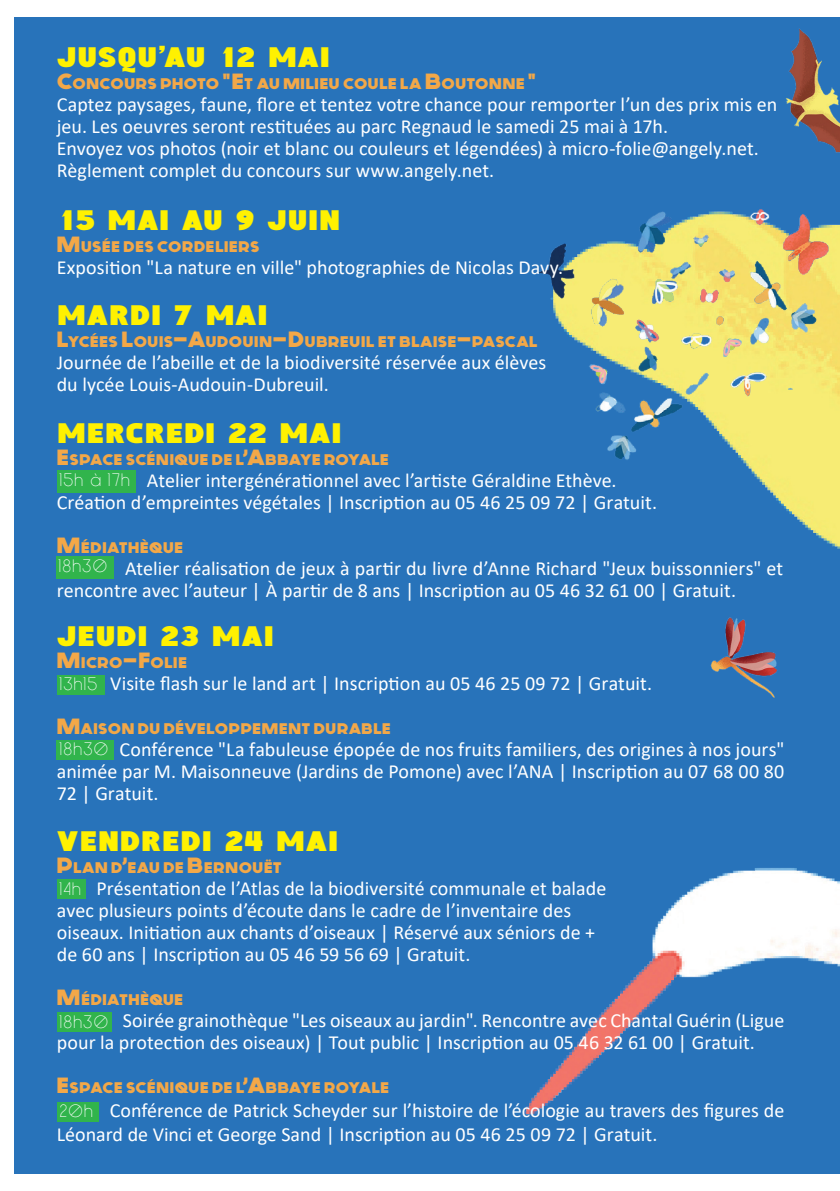
<style>
.page{position:relative;width:840px;height:1191px;background:#fff}
.page>*{position:absolute;margin:0;border:0;box-sizing:border-box;transform-origin:0 0}
.t1{font:28.2px "Aguardiente";color:#fff101;scale:1.24 1}
.t2{font:20px/22px "Calibri";color:#fff}
.t3{font:18px "Generica";letter-spacing:.075em;color:#fff}
.t4{font:700 15.4px "Generica";letter-spacing:.025em;color:#f3a848;scale:1.1 1}
.s1{font-size:22px}
</style>
<div class="page">
<div style="left:14px;top:17px;width:825px;height:1157px;background:#2873ba"></div>
<img style="left:524px;top:467px;width:315px;height:648px">
<img style="left:683px;top:605px;width:117px;height:108px">
<img style="left:786px;top:28px;width:53px;height:125px">
<img style="left:539px;top:209px;width:300px;height:258px">
<div style="left:57px;top:740px;width:57px;height:20px;background:#31b44c"></div>
<div style="left:57px;top:1012px;width:54px;height:20px;background:#31b44c"></div>
<div style="left:57px;top:879px;width:28px;height:20px;background:#31b44c"></div>
<div style="left:57px;top:1102px;width:41px;height:19px;background:#31b44c"></div>
<div style="left:57px;top:471px;width:78px;height:22px;background:#31b44c"></div>
<div style="left:57px;top:557px;width:57px;height:22px;background:#31b44c"></div>
<div style="left:57px;top:675px;width:47px;height:19px;background:#31b44c"></div>
<h1 class="t1" style="left:57px;top:42px;width:222px">JUSQU’AU 12 MAI</h1>
<p class="t4" style="left:57px;top:75px;width:436px"><span class="s1">C</span>ONCOURS PHOTO <span class="s1">"E</span>T AU MILIEU COULE LA <span class="s1">B</span>OUTONNE <span class="s1">"</span></p>
<p class="t2" style="left:57px;top:93px;width:721px">Captez paysages, faune, flore et tentez votre chance pour remporter l’un des prix mis en jeu. Les oeuvres seront restituées au parc Regnaud le samedi 25 mai à 17h.<br>Envoyez vos photos (noir et blanc ou couleurs et légendées) à micro-folie@angely.net.<br>Règlement complet du concours sur www.angely.net.</p>
<h1 class="t1" style="left:57px;top:204px;width:230px">15 MAI AU 9 JUIN</h1>
<p class="t4" style="left:57px;top:237px;width:186px"><span class="s1">M</span>USÉE DES CORDELIERS</p>
<p class="t2" style="left:57px;top:256px;width:508px">Exposition "La nature en ville" photographies de Nicolas Davy.</p>
<h1 class="t1" style="left:57px;top:299px;width:172px">MARDI 7 MAI</h1>
<p class="t4" style="left:57px;top:333px;width:438px"><span class="s1">L</span>YCÉES <span class="s1">L</span>OUIS<span class="s1">-A</span>UDOUIN<span class="s1">-D</span>UBREUIL ET BLAISE<span class="s1">-</span>PASCAL</p>
<p class="t2" style="left:57px;top:351px;width:491px">Journée de l’abeille et de la biodiversité réservée aux élèves du lycée Louis-Audouin-Dubreuil.</p>
<h1 class="t1" style="left:57px;top:417px;width:231px">MERCREDI 22 MAI</h1>
<p class="t4" style="left:57px;top:450px;width:302px"><span class="s1">E</span>SPACE SCÉNIQUE DE L<span class="s1">’A</span>BBAYE ROYALE</p>
<p class="t2" style="left:57px;top:469px;width:601px;text-indent:90px">Atelier intergénérationnel avec l’artiste Géraldine Ethève.<br>Création d’empreintes végétales | Inscription au 05 46 25 09 72 | Gratuit.</p>
<p class="t4" style="left:57px;top:538px;width:115px"><span class="s1">M</span>ÉDIATHÈQUE</p>
<p class="t2" style="left:57px;top:557px;width:727px;text-indent:68px">Atelier réalisation de jeux à partir du livre d’Anne Richard "Jeux buissonniers" et rencontre avec l’auteur | À partir de 8 ans | Inscription au 05 46 32 61 00 | Gratuit.</p>
<p class="t3" style="left:60px;top:469px;width:72px">15h à 17h</p>
<p class="t3" style="left:59px;top:555px;width:50px">18h30</p>
<h1 class="t1" style="left:57px;top:620px;width:177px">JEUDI 23 MAI</h1>
<p class="t4" style="left:57px;top:653px;width:119px"><span class="s1">M</span>ICRO<span class="s1">-F</span>OLIE</p>
<p class="t2" style="left:110px;top:672px;width:543px">Visite flash sur le land art | Inscription au 05 46 25 09 72 | Gratuit.</p>
<p class="t4" style="left:57px;top:719px;width:304px"><span class="s1">M</span>AISON DU DÉVELOPPEMENT DURABLE</p>
<p class="t2" style="left:57px;top:738px;width:728px;text-align:justify;text-indent:63px">Conférence "La fabuleuse épopée de nos fruits familiers, des origines à nos jours" animée par M. Maisonneuve (Jardins de Pomone) avec l’ANA | Inscription au 07 68 00 80<br>72 | Gratuit.</p>
<p class="t3" style="left:60px;top:673px;width:39px">13h15</p>
<p class="t3" style="left:60px;top:738px;width:50px">18h30</p>
<h1 class="t1" style="left:57px;top:825px;width:228px">VENDREDI 24 MAI</h1>
<p class="t4" style="left:57px;top:858px;width:206px"><span class="s1">P</span>LAN D<span class="s1">’</span>EAU DE <span class="s1">B</span>ERNOUËT</p>
<p class="t2" style="left:57px;top:876px;width:550px;text-indent:40px">Présentation de l’Atlas de la biodiversité communale et balade avec plusieurs points d’écoute dans le cadre de l’inventaire des oiseaux. Initiation aux chants d’oiseaux | Réservé aux séniors de + de 60 ans | Inscription au 05 46 59 56 69 | Gratuit.</p>
<p class="t4" style="left:57px;top:990px;width:115px"><span class="s1">M</span>ÉDIATHÈQUE</p>
<p class="t2" style="left:57px;top:1008px;width:728px;text-indent:66px">Soirée grainothèque "Les oiseaux au jardin". Rencontre avec Chantal Guérin (Ligue pour la protection des oiseaux) | Tout public | Inscription au 05 46 32 61 00 | Gratuit.</p>
<p class="t4" style="left:57px;top:1078px;width:302px"><span class="s1">E</span>SPACE SCÉNIQUE DE L<span class="s1">’A</span>BBAYE ROYALE</p>
<p class="t2" style="left:57px;top:1097px;width:728px;line-height:24px;text-indent:53px">Conférence de Patrick Scheyder sur l’histoire de l’écologie au travers des figures de<br>Léonard de Vinci et George Sand | Inscription au 05 46 25 09 72 | Gratuit.</p>
<p class="t3" style="left:60px;top:877px;width:22px">14h</p>
<p class="t3" style="left:60px;top:1010px;width:50px">18h30</p>
<p class="t3" style="left:60px;top:1099px;width:35px">20h</p>
</div>
